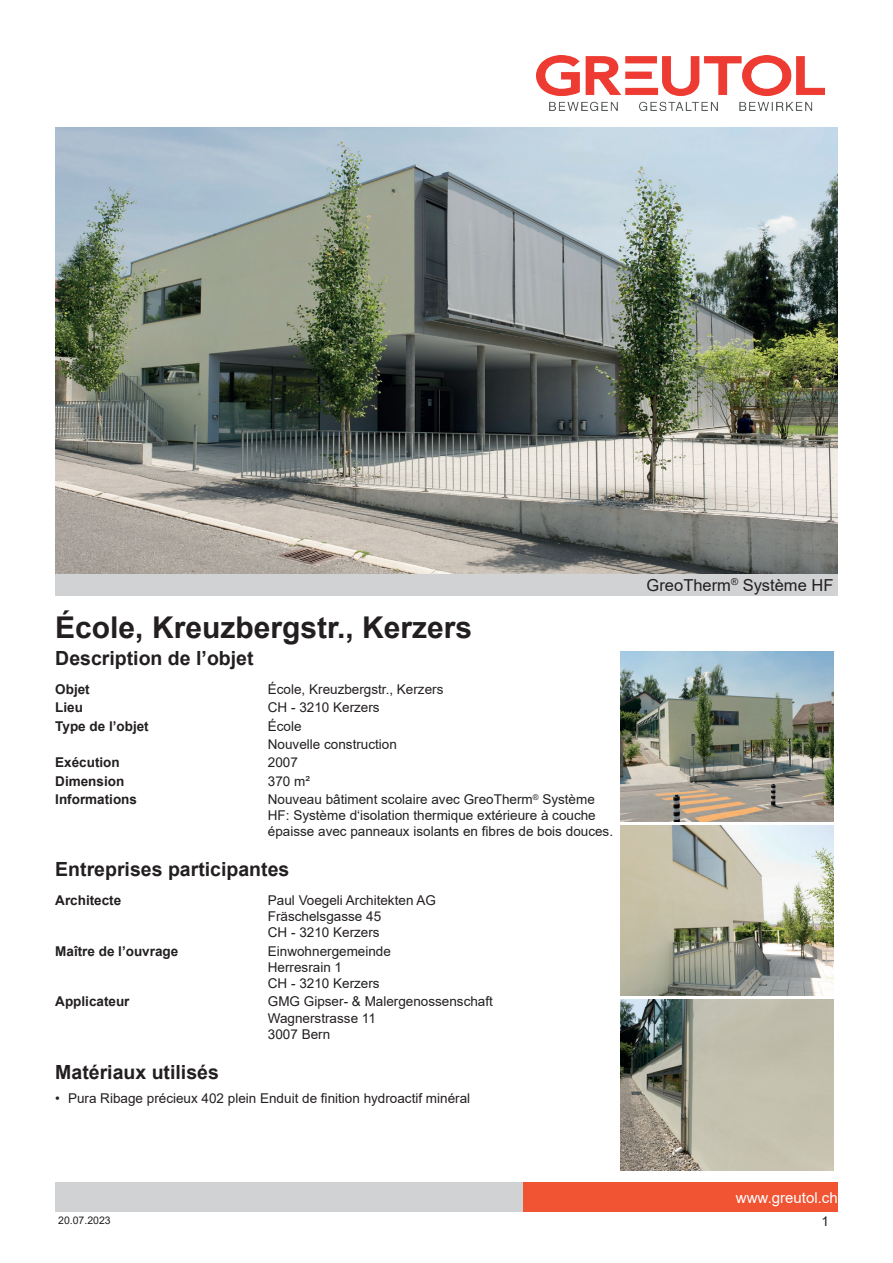
<style>
.page{position:relative;width:893px;height:1263px;background:#fff}
.page>*{position:absolute;margin:0;border:0;box-sizing:border-box;transform-origin:0 0}
.t1{font:700 30px "Arial";color:#231f20}
.t2{font:700 19.5px "Arial";color:#231f20}
.t3{font:16.5px "Arial";color:#231f20}
.t4{font:15px "Arial";color:#fff}
.t5{font:13.5px/16.2px "Arial";color:#231f20}
.t6{font:700 13.5px "Arial";color:#231f20}
.t7{font:10.5px "Arial";color:#231f20}
</style>
<div class="page">
<div style="left:523px;top:1182px;width:315px;height:30px;background:#f05433"></div>
<div style="left:55px;top:1182px;width:468px;height:30px;background:#d1d2d4"></div>
<img style="left:536px;top:55px;width:289px;height:55px">
<img style="left:55px;top:128px;width:783px;height:446px">
<div style="left:55px;top:574px;width:783px;height:21px;background:#d1d2d4"></div>
<img style="left:621px;top:651px;width:212px;height:170px">
<img style="left:621px;top:825px;width:212px;height:171px">
<img style="left:621px;top:1000px;width:212px;height:170px">
<h1 class="t1" style="left:55px;top:607px;width:418px">École, Kreuzbergstr., Kerzers</h1>
<h2 class="t2" style="left:55px;top:645px;width:200px">Description de l’objet</h2>
<p class="t6" style="left:55px;top:680px;width:36px">Objet</p>
<p class="t5" style="left:268px;top:681px;width:177px">École, Kreuzbergstr., Kerzers</p>
<p class="t6" style="left:55px;top:698px;width:29px">Lieu</p>
<p class="t5" style="left:268px;top:699px;width:113px">CH - 3210 Kerzers</p>
<p class="t6" style="left:55px;top:716px;width:95px">Type de l’objet</p>
<p class="t5" style="left:268px;top:717px;width:131px;line-height:18.3px">École<br>Nouvelle construction</p>
<p class="t6" style="left:55px;top:753px;width:66px">Exécution</p>
<p class="t5" style="left:268px;top:754px;width:32px">2007</p>
<p class="t6" style="left:55px;top:771px;width:71px">Dimension</p>
<p class="t5" style="left:268px;top:773px;width:44px">370 m²</p>
<p class="t6" style="left:55px;top:790px;width:83px">Informations</p>
<p class="t5" style="left:268px;top:791px;width:347px">Nouveau bâtiment scolaire avec GreoTherm<sup>®</sup> Système<br>HF: Système d‘isolation thermique extérieure à couche épaisse avec panneaux isolants en fibres de bois douces.</p>
<h2 class="t2" style="left:55px;top:856px;width:236px">Entreprises participantes</h2>
<p class="t6" style="left:55px;top:891px;width:68px">Architecte</p>
<p class="t5" style="left:268px;top:892px;width:170px">Paul Voegeli Architekten AG<br>Fräschelsgasse 45<br>CH - 3210 Kerzers</p>
<p class="t6" style="left:55px;top:941px;width:125px">Maître de l’ouvrage</p>
<p class="t5" style="left:268px;top:943px;width:125px">Einwohnergemeinde<br>Herresrain 1<br>CH - 3210 Kerzers</p>
<p class="t6" style="left:55px;top:992px;width:76px">Applicateur</p>
<p class="t5" style="left:268px;top:993px;width:227px">GMG Gipser- &amp; Malergenossenschaft<br>Wagnerstrasse 11<br>3007 Bern</p>
<h2 class="t2" style="left:55px;top:1058px;width:165px">Matériaux utilisés</h2>
<p class="t5" style="left:55px;top:1090px;width:416px">• Pura Ribage précieux 402 plein Enduit de finition hydroactif minéral</p>
<p class="t7" style="left:58px;top:1213px;width:54px">20.07.2023</p>
<p class="t3" style="left:647px;top:573px;width:188px">GreoTherm<sup>®</sup> Système HF</p>
<p class="t4" style="left:736px;top:1187px;width:103px">www.greutol.ch</p>
<p class="t5" style="left:821px;top:1213px;width:9px">1</p>
</div>
